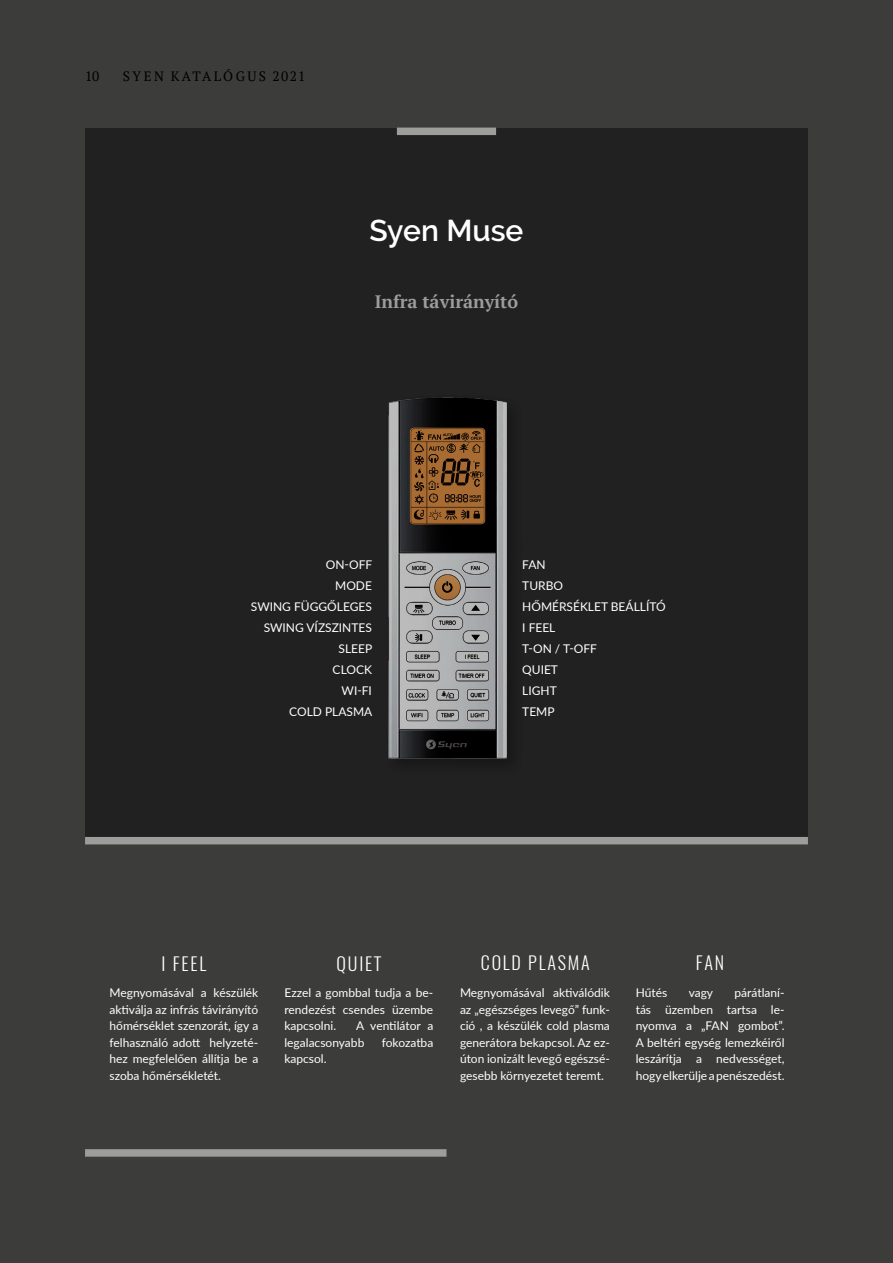
<style>
.page{position:relative;width:893px;height:1263px;background:#3c3c3b}
.page>*{position:absolute;margin:0;border:0;box-sizing:border-box;transform-origin:0 0}
.t1{font:600 30px "Raleway";color:#fff}
.t2{font:300 18px "Oswald";letter-spacing:.1em;color:#fff}
.Image_Description{font:700 18px "PT Serif";color:#9d9d9c}
.t3{font:13.5px "PT Serif";letter-spacing:.155em;color:#000}
.t4{font:12px/16.5px "Lato";color:#fff;text-align:justify}
</style>
<div class="page">
<div style="left:85px;top:128px;width:723px;height:712px;background:#212121"></div>
<div style="left:85px;top:837px;width:723px;height:7px;background:#9d9d9c"></div>
<div style="left:397px;top:128px;width:99px;height:7px;background:#9d9d9c"></div>
<div style="left:384px;top:393px;width:140px;height:383px;background:#000;opacity:.2"></div>
<div style="left:85px;top:1149px;width:361px;height:8px;background:#9d9d9c"></div>
<p class="t3" style="left:85px;top:68px;width:16px">10</p>
<p class="t3" style="left:123px;top:68px;width:184px">SYEN KATALÓGUS 2021</p>
<p class="t1" style="left:369px;top:213px;width:155px">Syen Muse</p>
<p class="Image_Description" style="left:375px;top:289px;width:145px">Infra távirányító</p>
<p class="t4" style="left:326px;top:555px;width:48px">ON-OFF</p>
<p class="t4" style="left:335px;top:576px;width:38px">MODE</p>
<p class="t4" style="left:251px;top:597px;width:123px">SWING FÜGGŐLEGES</p>
<p class="t4" style="left:264px;top:618px;width:110px">SWING VÍZSZINTES</p>
<p class="t4" style="left:339px;top:639px;width:35px">SLEEP</p>
<p class="t4" style="left:333px;top:660px;width:41px">CLOCK</p>
<p class="t4" style="left:342px;top:681px;width:32px">WI-FI</p>
<p class="t4" style="left:289px;top:702px;width:85px">COLD PLASMA</p>
<p class="t4" style="left:522px;top:555px;width:25px">FAN</p>
<p class="t4" style="left:522px;top:576px;width:42px">TURBO</p>
<p class="t4" style="left:522px;top:597px;width:145px">HŐMÉRSÉKLET BEÁLLÍTÓ</p>
<p class="t4" style="left:522px;top:618px;width:35px">I FEEL</p>
<p class="t4" style="left:522px;top:639px;width:76px">T-ON / T-OFF</p>
<p class="t4" style="left:522px;top:660px;width:37px">QUIET</p>
<p class="t4" style="left:522px;top:681px;width:36px">LIGHT</p>
<p class="t4" style="left:522px;top:702px;width:34px">TEMP</p>
<p class="t2" style="left:161px;top:951px;width:46px">I FEEL</p>
<p class="t4" style="left:109px;top:984px;width:150px">Megnyomásával a készülék aktiválja az infrás távirányító hőmérséklet szenzorát, így a felhasználó adott helyzeté&shy;hez megfelelően állítja be a szoba hőmérsékletét.</p>
<p class="t2" style="left:337px;top:951px;width:46px">QUIET</p>
<p class="t4" style="left:284px;top:984px;width:150px">Ezzel a gombbal tudja a be&shy;rendezést csendes üzembe kapcsolni.</p>
<p class="t4" style="left:284px;top:1017px;width:150px;text-indent:72px">A ventilátor a legalacsonyabb</p>
<p class="t4" style="left:382px;top:1034px;width:53px">fokozatba</p>
<p class="t4" style="left:284px;top:1050px;width:44px">kapcsol.</p>
<p class="t2" style="left:481px;top:951px;width:110px">COLD PLASMA</p>
<p class="t4" style="left:460px;top:984px;width:151px">Megnyomásával aktiválódik az „egészséges levegő” funk&shy;ció , a készülék cold plasma generátora bekapcsol. Az ez&shy;úton ionizált levegő egészsé&shy;gesebb környezetet teremt.</p>
<p class="t2" style="left:696px;top:951px;width:30px">FAN</p>
<p class="t4" style="left:636px;top:984px;width:150px;text-align:right">párátlaní-<br>tás üzemben tartsa le-</p>
<p class="t4" style="left:636px;top:1017px;width:150px">nyomva a „FAN gombot”.</p>
<p class="t4" style="left:636px;top:1033px;width:150px">A beltéri egység lemezkéiről leszárítja a nedvességet, hogy elkerülje a penészedést.</p>
<p class="t4" style="left:636px;top:984px;width:33px">Hűtés</p>
<p class="t4" style="left:689px;top:984px;width:26px">vagy</p>
</div>
